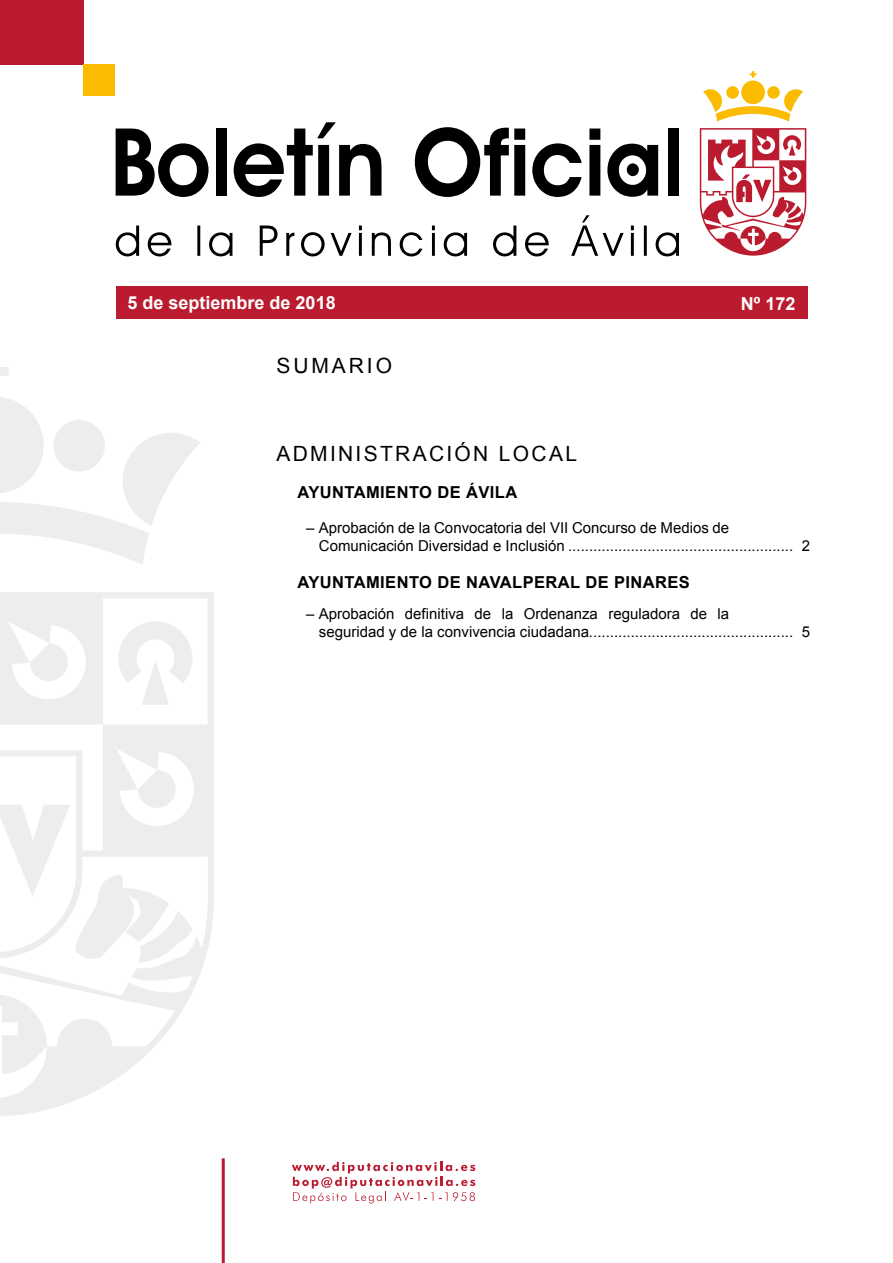
<style>
.page{position:relative;width:893px;height:1263px;background:#fff}
.page>*{position:absolute;margin:0;border:0;box-sizing:border-box;transform-origin:0 0}
.t1{font:21px "Arial";letter-spacing:.11em;color:#000}
.t2{font:21px "Arial";letter-spacing:.14em;color:#000}
.t3{font:700 18px "Arial";color:#fff}
.t4{font:700 16.5px "Arial";letter-spacing:.025em;color:#000}
.t5{font:15px/18px "Arial";color:#000}
</style>
<div class="page">
<div style="left:117px;top:287px;width:691px;height:32px;background:#ba1b2f"></div>
<svg style="left:116px;top:225px;width:23px;height:31px"></svg>
<svg style="left:148px;top:232px;width:23px;height:24px"></svg>
<hr style="left:197px;top:225px;width:3px;height:31px;background:#000">
<svg style="left:209px;top:232px;width:23px;height:24px"></svg>
<svg style="left:260px;top:225px;width:17px;height:31px"></svg>
<svg style="left:286px;top:233px;width:8px;height:23px"></svg>
<svg style="left:301px;top:232px;width:24px;height:24px"></svg>
<svg style="left:331px;top:233px;width:21px;height:23px"></svg>
<hr style="left:359px;top:233px;width:3px;height:23px;background:#000">
<svg style="left:359px;top:225px;width:3px;height:5px"></svg>
<svg style="left:372px;top:232px;width:19px;height:24px"></svg>
<svg style="left:400px;top:232px;width:22px;height:24px"></svg>
<hr style="left:432px;top:233px;width:3px;height:23px;background:#000">
<svg style="left:432px;top:225px;width:3px;height:5px"></svg>
<svg style="left:444px;top:232px;width:23px;height:24px"></svg>
<svg style="left:493px;top:225px;width:23px;height:31px"></svg>
<svg style="left:525px;top:232px;width:24px;height:24px"></svg>
<svg style="left:571px;top:215px;width:53px;height:41px"></svg>
<hr style="left:631px;top:233px;width:3px;height:23px;background:#000">
<svg style="left:631px;top:225px;width:3px;height:5px"></svg>
<hr style="left:644px;top:225px;width:3px;height:31px;background:#000">
<svg style="left:656px;top:232px;width:23px;height:24px"></svg>
<svg style="left:116px;top:129px;width:93px;height:68px"></svg>
<div style="left:216px;top:129px;width:11px;height:67px;background:#000"></div>
<svg style="left:234px;top:122px;width:147px;height:75px"></svg>
<svg style="left:415px;top:127px;width:110px;height:70px"></svg>
<svg style="left:532px;top:143px;width:50px;height:54px"></svg>
<svg style="left:589px;top:129px;width:11px;height:67px"></svg>
<svg style="left:607px;top:144px;width:51px;height:53px"></svg>
<div style="left:668px;top:129px;width:11px;height:67px;background:#000"></div>
<div style="left:627px;top:163px;width:12px;height:13px;background:#000;border-radius:50%"></div>
<div style="left:741px;top:81px;width:24px;height:23px;background:#fabb00;border-radius:50%"></div>
<svg style="left:726px;top:86px;width:13px;height:13px"></svg>
<svg style="left:767px;top:86px;width:13px;height:13px"></svg>
<svg style="left:750px;top:71px;width:6px;height:7px"></svg>
<svg style="left:703px;top:89px;width:100px;height:32px"></svg>
<svg style="left:700px;top:128px;width:106px;height:128px"></svg>
<div style="left:0;top:0;width:83px;height:64px;background:#ba1b2f"></div>
<div style="left:83px;top:64px;width:32px;height:32px;background:#fabb00"></div>
<hr style="left:222px;top:1158px;width:3px;height:105px;background:#ba1b2f">
<svg style="left:0;top:367px;width:9px;height:9px"></svg>
<svg style="left:0;top:397px;width:200px;height:168px"></svg>
<svg style="left:0;top:592px;width:214px;height:524px"></svg>
<svg style="left:30px;top:643px;width:40px;height:40px"></svg>
<svg style="left:118px;top:621px;width:74px;height:84px"></svg>
<svg style="left:0;top:994px;width:47px;height:80px"></svg>
<svg style="left:0;top:770px;width:192px;height:193px"></svg>
<svg style="left:292px;top:1162px;width:183px;height:41px"></svg>
<p class="t3" style="left:128px;top:291px;width:210px">5 de septiembre de 2018</p>
<p class="t3" style="left:741px;top:292px;width:56px">Nº 172</p>
<h1 class="t2" style="left:276px;top:351px;width:117px">SUMARIO</h1>
<h1 class="t1" style="left:276px;top:440px;width:302px">ADMINISTRACIÓN LOCAL</h1>
<p class="t4" style="left:298px;top:481px;width:221px">AYUNTAMIENTO DE ÁVILA</p>
<p class="t5" style="left:319px;top:519px;width:493px;text-indent:-13px">– Aprobación de la Convocatoria del VII Concurso de Medios de<br>Comunicación Diversidad e Inclusión ...................................................... 2</p>
<p class="t4" style="left:298px;top:571px;width:394px">AYUNTAMIENTO DE NAVALPERAL DE PINARES</p>
<p class="t5" style="left:319px;top:605px;width:493px;text-indent:-13px">– Aprobación definitiva de la Ordenanza reguladora de la<br>seguridad y de la convivencia ciudadana................................................. 5</p>
</div>
